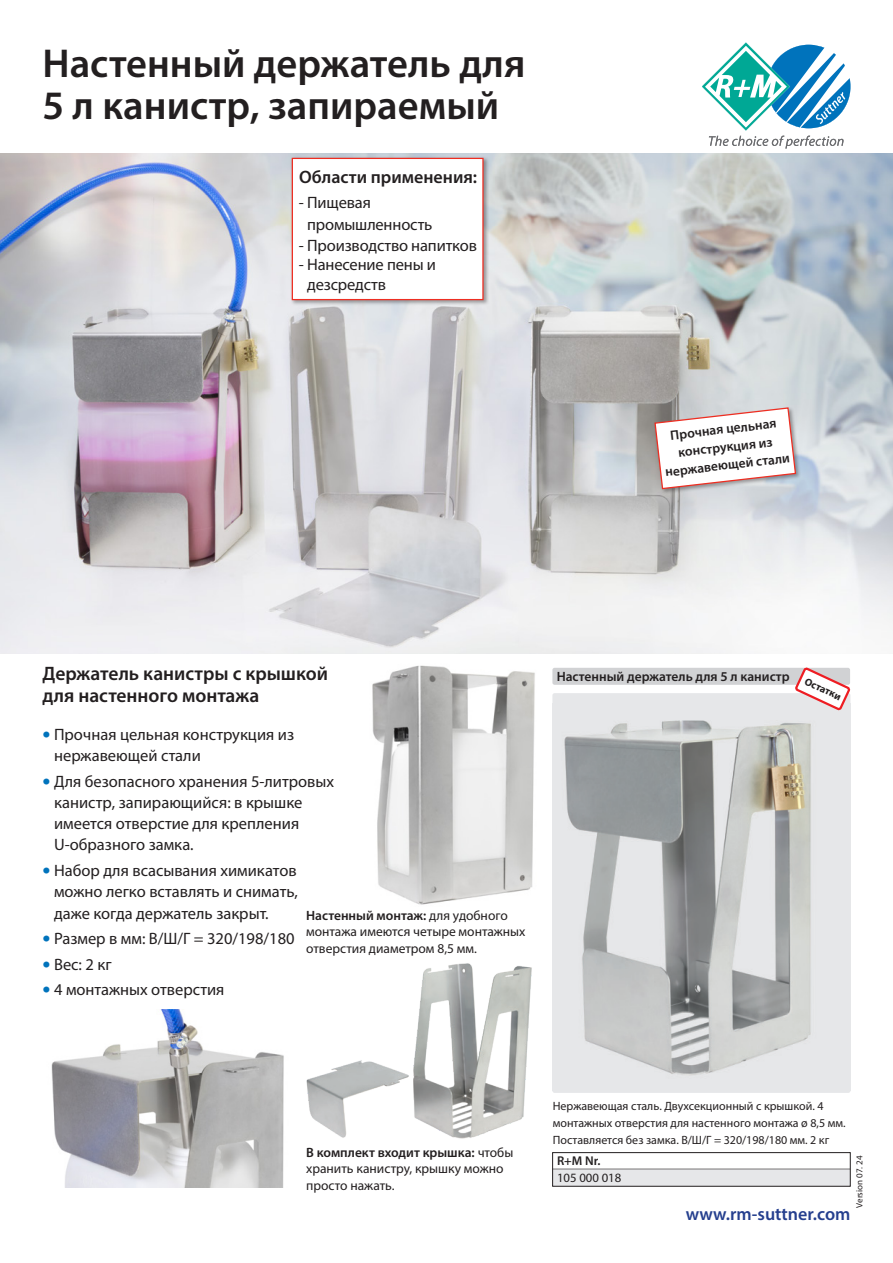
<style>
.page{position:relative;width:893px;height:1263px;background:#fff}
.page>*{position:absolute;margin:0;border:0;box-sizing:border-box;transform-origin:0 0}
.t1{font:600 40.5px/42.5px "Myriad Pro";color:#231f20}
.t2{font:600 19.5px/21.3px "Myriad Pro";color:#231f20}
.t3{font:600 18px "Myriad Pro";color:#253f8e}
.t4{font:600 18px "Myriad Pro";color:#231f20}
.t5{font:16.5px/21.3px "Myriad Pro";color:#231f20}
.t6{font:13.5px/16.2px "Myriad Pro";color:#231f20}
.t7{font:600 13.5px/18px "Myriad Pro";color:#231f20;text-align:center}
.t8{font:12.75px "Myriad Pro";color:#231f20}
.t9{font:600 12.75px "Myriad Pro";color:#231f20}
.t10{font:12px/17px "Myriad Pro";color:#231f20}
.t11{font:700 10.5px "Myriad Pro";color:#231f20}
.t12{font:9px "Myriad Pro";color:#231f20}
.s1{font-size:28.5px;color:#0073bc}
.s2{font-weight:600}
</style>
<div class="page">
<img style="left:0;top:153px;width:893px;height:501px">
<div style="left:290px;top:157px;width:199px;height:149px;background:#231f20;opacity:.4"></div>
<div style="left:292px;top:158px;width:192px;height:142px;background:#fff;border:1px solid #ee2e22"></div>
<div style="left:552px;top:693px;width:298px;height:400px;background:#e6e7e9;border-radius:2px"></div>
<img style="left:564px;top:720px;width:247px;height:355px">
<img style="left:51px;top:1010px;width:233px;height:177px">
<div style="left:654px;top:407px;width:148px;height:88px;background:#231f20;opacity:.4"></div>
<svg style="left:654px;top:407px;width:143px;height:83px"></svg>
<img style="left:306px;top:963px;width:226px;height:176px">
<img style="left:372px;top:665px;width:163px;height:240px">
<svg style="left:702px;top:43px;width:148px;height:106px"></svg>
<div style="left:552px;top:668px;width:298px;height:17px;background:#d1d2d4;border-radius:2px"></div>
<div style="left:553px;top:1169px;width:297px;height:17px;background:#e6e7e9"></div>
<div style="left:552px;top:1152px;width:298px;height:34px;border:1px solid #231f20"></div>
<svg style="left:795px;top:667px;width:56px;height:45px"></svg>
<h1 class="t1" style="left:43px;top:41px;width:484px">Настенный держатель для<br>5 л канистр, запираемый</h1>
<p class="t4" style="left:299px;top:165px;width:179px">Области применения:</p>
<p class="t5" style="left:307px;top:192px;width:127px;text-indent:-8px">- Пищевая промышленность</p>
<p class="t5" style="left:299px;top:235px;width:179px">- Производство напитков</p>
<p class="t5" style="left:307px;top:255px;width:130px;line-height:19.5px;text-indent:-8px">- Нанесение пены и дезсредств</p>
<p class="t7" style="left:661px;top:426px;width:127px;rotate:-6deg">Прочная цельная конструкция из нержавеющей стали</p>
<p class="t2" style="left:43px;top:663px;width:287px">Держатель канистры с крышкой для настенного монтажа</p>
<p class="t5" style="left:54px;top:724px;width:242px;text-indent:-12px"><span class="s1">•</span> Прочная цельная конструкция из нержавеющей стали</p>
<p class="t5" style="left:54px;top:771px;width:281px;text-indent:-12px"><span class="s1">•</span> Для безопасного хранения 5-литровых канистр, запирающийся: в крышке имеется отверстие для крепления<br>U-образного замка.</p>
<p class="t5" style="left:54px;top:860px;width:245px;text-align:justify;text-indent:-12px"><span class="s1">•</span> Набор для всасывания химикатов можно легко вставлять и снимать, даже когда держатель закрыт.</p>
<p class="t5" style="left:43px;top:928px;width:254px"><span class="s1">•</span> Размер в мм: В/Ш/Г = 320/198/180</p>
<p class="t5" style="left:43px;top:954px;width:71px"><span class="s1">•</span> Вес: 2 кг</p>
<p class="t5" style="left:43px;top:979px;width:183px"><span class="s1">•</span> 4 монтажных отверстия</p>
<p class="t6" style="left:306px;top:908px;width:221px"><span class="s2">Настенный монтаж:</span> для удобного монтажа имеются четыре монтажных отверстия диаметром 8,5 мм.</p>
<p class="t7" style="left:557px;top:667px;width:234px">Настенный держатель для 5 л канистр</p>
<p class="t11" style="left:808px;top:674px;width:41px;rotate:25deg">Остатки</p>
<p class="t6" style="left:306px;top:1145px;width:209px"><span class="s2">В комплект входит крышка:</span> чтобы хранить канистру, крышку можно просто нажать.</p>
<p class="t10" style="left:553px;top:1098px;width:294px">Нержавеющая сталь. Двухсекционный с крышкой. 4 монтажных отверстия для настенного монтажа ø 8,5 мм.<br>Поставляется без замка. В/Ш/Г = 320/198/180 мм. 2 кг</p>
<p class="t9" style="left:557px;top:1153px;width:45px">R+M Nr.</p>
<p class="t8" style="left:557px;top:1171px;width:66px">105 000 018</p>
<p class="t12" style="left:855px;top:1208px;width:53px;rotate:-90deg">Version 07. 24</p>
<p class="t3" style="left:686px;top:1203px;width:166px">www.rm-suttner.com</p>
</div>
